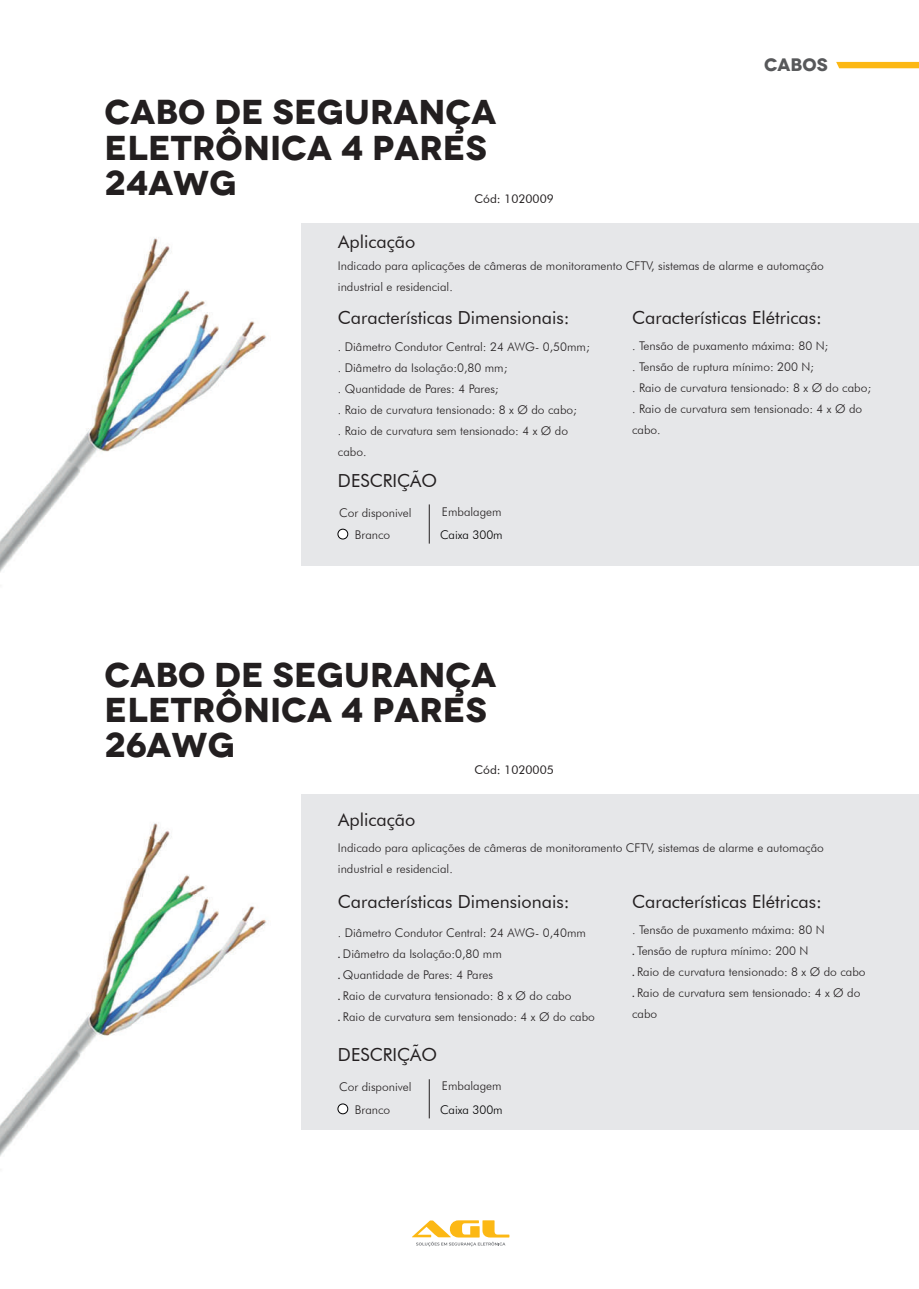
<style>
.page{position:relative;width:919px;height:1289px;background:#fff}
.page>*{position:absolute;margin:0;border:0;box-sizing:border-box;transform-origin:0 0}
.t1{font:700 expanded 34.5px/35.1px "Novecento";color:#231f20}
.t2{font:18px "Futura BT";color:#231f20}
.t3{font:700 expanded 18px "Novecento";color:#57585a}
.t4{font:300 12px/21px "Futura BT";color:#231f20}
.t5{font:12px "Futura BT";color:#231f20}
.t6{font:300 12px "Futura BT";color:#000001}
.s1{font-family:"Myriad Pro";font-weight:400}
</style>
<div class="page">
<svg style="left:836px;top:62px;width:82px;height:6px"></svg>
<svg style="left:412px;top:1220px;width:97px;height:26px"></svg>
<div style="left:301px;top:223px;width:617px;height:342px;background:#e6e7e9"></div>
<div style="left:338px;top:529px;width:10px;height:10px;background:#fff;border-radius:50%"></div>
<div style="left:337px;top:529px;width:11px;height:10px;border:1px solid #000002;border-radius:50%"></div>
<hr style="left:429px;top:504px;width:1px;height:39px;background:#231f20">
<div style="left:301px;top:794px;width:617px;height:335px;background:#e6e7e9"></div>
<img style="left:0;top:238px;width:266px;height:334px">
<img style="left:0;top:823px;width:266px;height:334px">
<div style="left:338px;top:1103px;width:10px;height:10px;background:#fff;border-radius:50%"></div>
<div style="left:337px;top:1103px;width:11px;height:11px;border:1px solid #000002;border-radius:50%"></div>
<hr style="left:429px;top:1079px;width:1px;height:39px;background:#231f20">
<h1 class="t1" style="left:104px;top:95px;width:393px">CABO DE SEGURANÇA<br>ELETRÔNICA 4 PARES<br>24AWG</h1>
<p class="t5" style="left:474px;top:191px;width:81px">Cód: 1020009</p>
<h2 class="t3" style="left:764px;top:54px;width:65px">CABOS</h2>
<h2 class="t2" style="left:338px;top:231px;width:79px">Aplicação</h2>
<p class="t4" style="left:338px;top:255px;width:487px">Indicado para aplicações de câmeras de monitoramento CFTV, sistemas de alarme e automação industrial e residencial.</p>
<h2 class="t2" style="left:632px;top:307px;width:191px">Características Elétricas:</h2>
<h2 class="t2" style="left:338px;top:307px;width:233px">Características Dimensionais:</h2>
<p class="t4" style="left:338px;top:336px;width:253px">. Diâmetro Condutor Central: 24 AWG- 0,50mm; . Diâmetro da Isolação:0,80 mm;<br>. Quantidade de Pares: 4 Pares;<br>. Raio de curvatura tensionado: 8 x Ø do cabo;<br>. Raio de curvatura sem tensionado: 4 x Ø do cabo.</p>
<h2 class="t2" style="left:338px;top:469px;width:100px">DESCRIÇÃO</h2>
<p class="t4" style="left:442px;top:501px;width:61px">Embalagem</p>
<p class="t6" style="left:440px;top:527px;width:64px">Caixa 300m</p>
<p class="t4" style="left:632px;top:335px;width:240px">. Tensão de puxamento máxima: 80 N;<br>. Tensão de ruptura mínimo: 200 N;<br>. Raio de curvatura tensionado: 8 x Ø do cabo; . Raio de curvatura sem tensionado: 4 x Ø do cabo.</p>
<p class="t4" style="left:339px;top:501px;width:74px;line-height:22.4px;text-align:center">Cor disponivel<br>Branco</p>
<h1 class="t1" style="left:104px;top:657px;width:393px">CABO DE SEGURANÇA<br>ELETRÔNICA 4 PARES<br>26AWG</h1>
<p class="t5" style="left:474px;top:762px;width:81px">Cód: 1020005</p>
<h2 class="t2" style="left:338px;top:808px;width:79px">Aplicação</h2>
<p class="t4" style="left:338px;top:837px;width:487px">Indicado para aplicações de câmeras de monitoramento CFTV, sistemas de alarme e automação industrial e residencial.</p>
<h2 class="t2" style="left:338px;top:890px;width:233px">Características Dimensionais:</h2>
<p class="t4" style="left:338px;top:922px;width:258px">. Diâmetro Condutor Central: 24 AWG- 0,40mm<br><span class="s1">.</span> Diâmetro da Isolação:0,80 mm<br><span class="s1">.</span> Quantidade de Pares: 4 Pares<br><span class="s1">.</span> Raio de curvatura tensionado: 8 x Ø do cabo<br><span class="s1">.</span> Raio de curvatura sem tensionado: 4 x Ø do cabo</p>
<h2 class="t2" style="left:632px;top:890px;width:191px">Características Elétricas:</h2>
<p class="t4" style="left:632px;top:918px;width:235px">. Tensão de puxamento máxima: 80 N<br><span class="s1">.</span> Tensão de ruptura mínimo: 200 N<br><span class="s1">.</span> Raio de curvatura tensionado: 8 x Ø do cabo <span class="s1">.</span> Raio de curvatura sem tensionado: 4 x Ø do cabo</p>
<h2 class="t2" style="left:338px;top:1044px;width:100px">DESCRIÇÃO</h2>
<p class="t4" style="left:339px;top:1075px;width:74px;line-height:22.4px;text-align:center">Cor disponivel<br>Branco</p>
<p class="t4" style="left:442px;top:1075px;width:61px">Embalagem</p>
<p class="t6" style="left:440px;top:1102px;width:64px">Caixa 300m</p>
</div>
